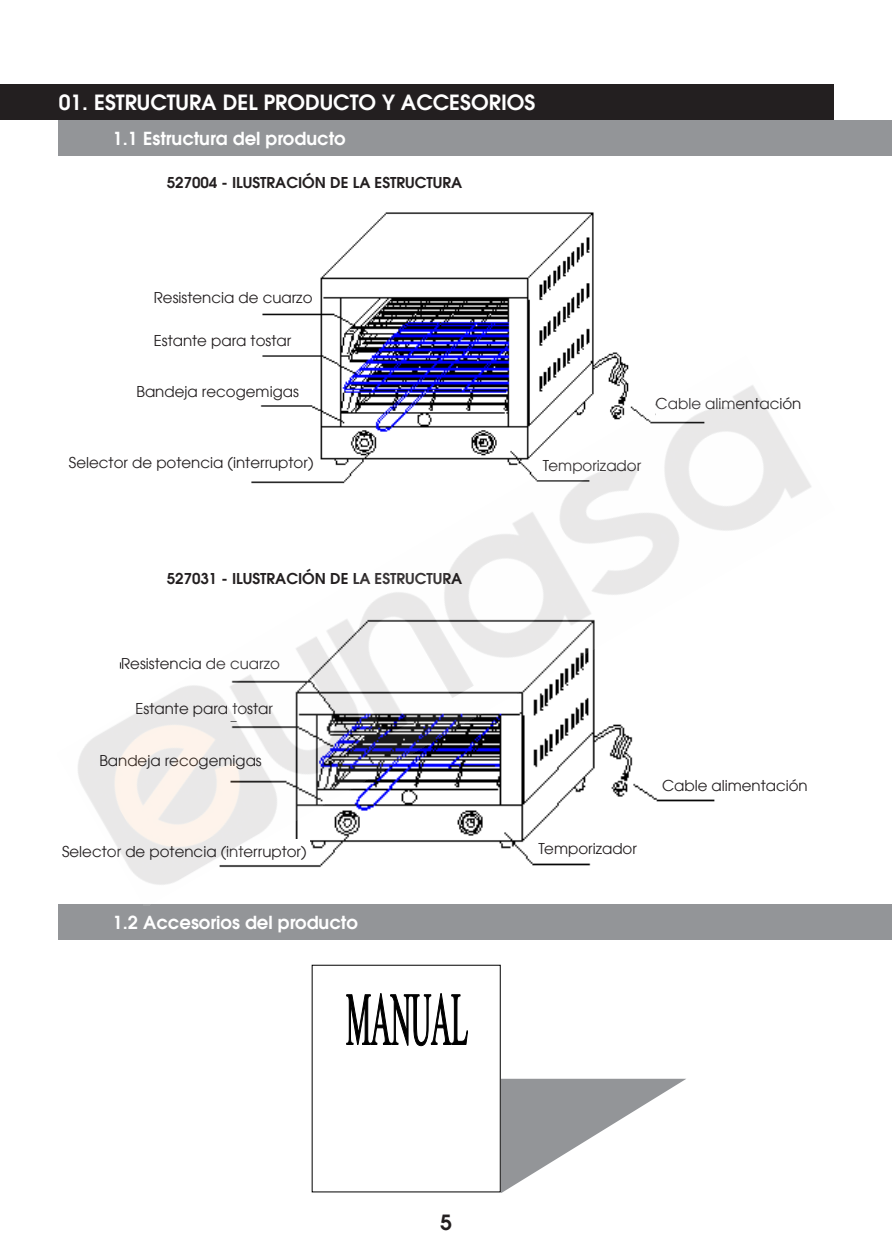
<style>
.page{position:relative;width:892px;height:1260px;background:#fff}
.page>*{position:absolute;margin:0;border:0;box-sizing:border-box;transform-origin:0 0}
.t1{font:600 21px "Avant Garde LT";color:#fff}
.t2{font:600 21px "Avant Garde LT";color:#231f20}
.t3{font:600 18px "Avant Garde LT";color:#fff}
.t4{font:15px "Avant Garde LT";color:#231f20}
.t5{font:600 15px "Avant Garde LT";color:#231f20}
</style>
<div class="page">
<div style="left:0;top:84px;width:833px;height:36px;background:#231f20"></div>
<svg style="left:501px;top:1078px;width:185px;height:114px"></svg>
<div style="left:59px;top:120px;width:832px;height:36px;background:#939598"></div>
<div style="left:59px;top:904px;width:832px;height:36px;background:#939598"></div>
<svg style="left:346px;top:993px;width:122px;height:53px"></svg>
<img style="left:262px;top:212px;width:357px;height:143px">
<div style="left:154px;top:285px;width:158px;height:25px;background:#fff"></div>
<div style="left:154px;top:328px;width:158px;height:25px;background:#fff"></div>
<img style="left:58px;top:355px;width:753px;height:551px">
<p class="t1" style="left:59px;top:88px;width:478px">01. ESTRUCTURA DEL PRODUCTO Y ACCESORIOS</p>
<p class="t3" style="left:113px;top:126px;width:234px">1.1 Estructura del producto</p>
<p class="t5" style="left:167px;top:172px;width:297px">527004 - ILUSTRACIÓN DE LA ESTRUCTURA</p>
<p class="t4" style="left:154px;top:288px;width:160px">Resistencia de cuarzo</p>
<p class="t4" style="left:154px;top:332px;width:139px">Estante para tostar</p>
<p class="t4" style="left:136px;top:382px;width:164px">Bandeja recogemigas</p>
<p class="t4" style="left:69px;top:454px;width:246px">Selector de potencia (interruptor)</p>
<p class="t5" style="left:167px;top:569px;width:297px">527031 - ILUSTRACIÓN DE LA ESTRUCTURA</p>
<p class="t4" style="left:121px;top:654px;width:160px">Resistencia de cuarzo</p>
<p class="t4" style="left:135px;top:700px;width:139px">Estante para tostar</p>
<p class="t4" style="left:99px;top:752px;width:164px">Bandeja recogemigas</p>
<p class="t4" style="left:62px;top:843px;width:246px">Selector de potencia (interruptor)</p>
<p class="t3" style="left:113px;top:910px;width:246px">1.2 Accesorios del producto</p>
<p class="t4" style="left:655px;top:395px;width:147px">Cable alimentación</p>
<p class="t4" style="left:542px;top:456px;width:100px">Temporizador</p>
<p class="t4" style="left:538px;top:839px;width:100px">Temporizador</p>
<p class="t4" style="left:661px;top:777px;width:147px">Cable alimentación</p>
<h1 class="t2" style="left:440px;top:1208px;width:13px">5</h1>
</div>
